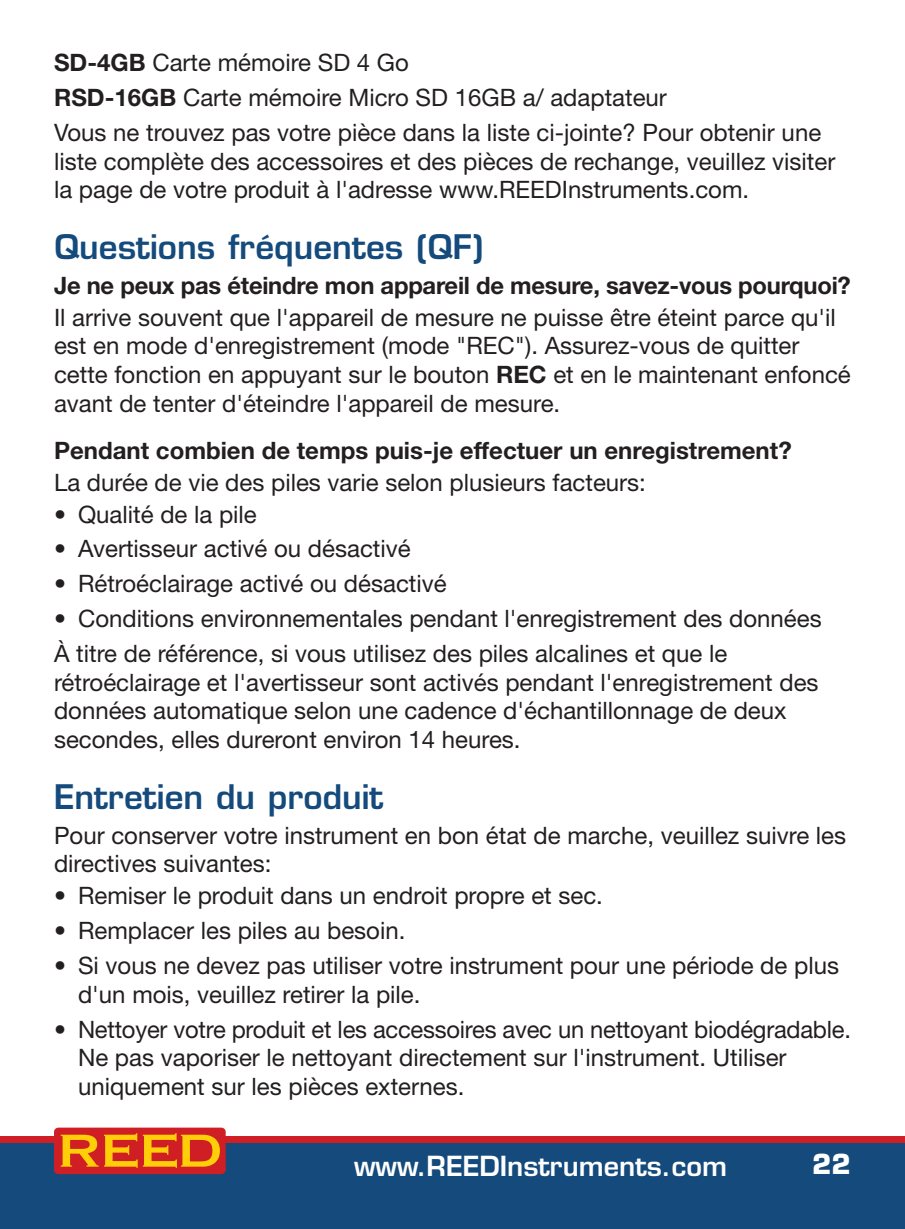
<style>
.page{position:relative;width:905px;height:1229px;background:#fff}
.page>*{position:absolute;margin:0;border:0;box-sizing:border-box;transform-origin:0 0}
.t1{font:600 33px "Eurostile LT Std";color:#144a7c}
.t2{font:600 27px "Eurostile LT Std";color:#fff}
.t3{font:700 27px "Eurostile LT Std";color:#fff}
.t4{font:24px/28.8px "Helvetica Neue LT Std";color:#231f20}
.t5{font:700 24px "Helvetica Neue LT Std";letter-spacing:-.01em;color:#231f20}
.s1{font-weight:700}
</style>
<div class="page">
<div style="left:0;top:1137px;width:904px;height:91px;background:#144a7c"></div>
<div style="left:0;top:1136px;width:904px;height:6px;background:#d01e25"></div>
<div style="left:54px;top:1127px;width:172px;height:47px;background:#d01e25;border-radius:4px"></div>
<svg style="left:61px;top:1133px;width:159px;height:34px"></svg>
<p class="t4" style="left:54px;top:45px;width:768px;line-height:34.8px"><span class="s1">SD-4GB</span> Carte mémoire SD 4 Go<br><span class="s1">RSD-16GB</span> Carte mémoire Micro SD 16GB a/ adaptateur<br>Vous ne trouvez pas votre pièce dans la liste ci-jointe? Pour obtenir une</p>
<p class="t4" style="left:54px;top:146px;width:782px">liste complète des accessoires et des pièces de rechange, veuillez visiter la page de votre produit à l'adresse www.REEDInstruments.com.</p>
<h1 class="t1" style="left:54px;top:226px;width:431px">Questions fréquentes (QF)</h1>
<p class="t5" style="left:54px;top:270px;width:798px">Je ne peux pas éteindre mon appareil de mesure, savez-vous pourquoi?</p>
<p class="t4" style="left:54px;top:302px;width:798px">Il arrive souvent que l'appareil de mesure ne puisse être éteint parce qu'il est en mode d'enregistrement (mode "REC"). Assurez-vous de quitter cette fonction en appuyant sur le bouton <span class="s1">REC</span> et en le maintenant enfoncé avant de tenter d'éteindre l'appareil de mesure.</p>
<p class="t5" style="left:54px;top:435px;width:739px">Pendant combien de temps puis-je effectuer un enregistrement?</p>
<p class="t4" style="left:54px;top:467px;width:593px">La durée de vie des piles varie selon plusieurs facteurs:</p>
<p class="t4" style="left:54px;top:499px;width:204px">• Qualité de la pile</p>
<p class="t4" style="left:54px;top:534px;width:358px">• Avertisseur activé ou désactivé</p>
<p class="t4" style="left:54px;top:569px;width:394px">• Rétroéclairage activé ou désactivé</p>
<p class="t4" style="left:54px;top:600px;width:769px;line-height:34.8px">• Conditions environnementales pendant l'enregistrement des données<br>À titre de référence, si vous utilisez des piles alcalines et que le</p>
<p class="t4" style="left:54px;top:667px;width:766px">rétroéclairage et l'avertisseur sont activés pendant l'enregistrement des données automatique selon une cadence d'échantillonnage de deux secondes, elles dureront environ 14 heures.</p>
<h1 class="t1" style="left:54px;top:776px;width:331px">Entretien du produit</h1>
<p class="t4" style="left:54px;top:820px;width:793px">Pour conserver votre instrument en bon état de marche, veuillez suivre les directives suivantes:</p>
<p class="t4" style="left:54px;top:881px;width:550px">• Remiser le produit dans un endroit propre et sec.</p>
<p class="t4" style="left:54px;top:915px;width:353px">• Remplacer les piles au besoin.</p>
<p class="t4" style="left:78px;top:950px;width:762px;text-indent:-24px">• Si vous ne devez pas utiliser votre instrument pour une période de plus d'un mois, veuillez retirer la pile.</p>
<p class="t4" style="left:78px;top:1014px;width:774px;text-indent:-24px">• Nettoyer votre produit et les accessoires avec un nettoyant biodégradable.<br>Ne pas vaporiser le nettoyant directement sur l'instrument. Utiliser uniquement sur les pièces externes.</p>
<p class="t2" style="left:354px;top:1148px;width:374px">www.REEDInstruments.com</p>
<p class="t3" style="left:812px;top:1147px;width:40px">22</p>
</div>
